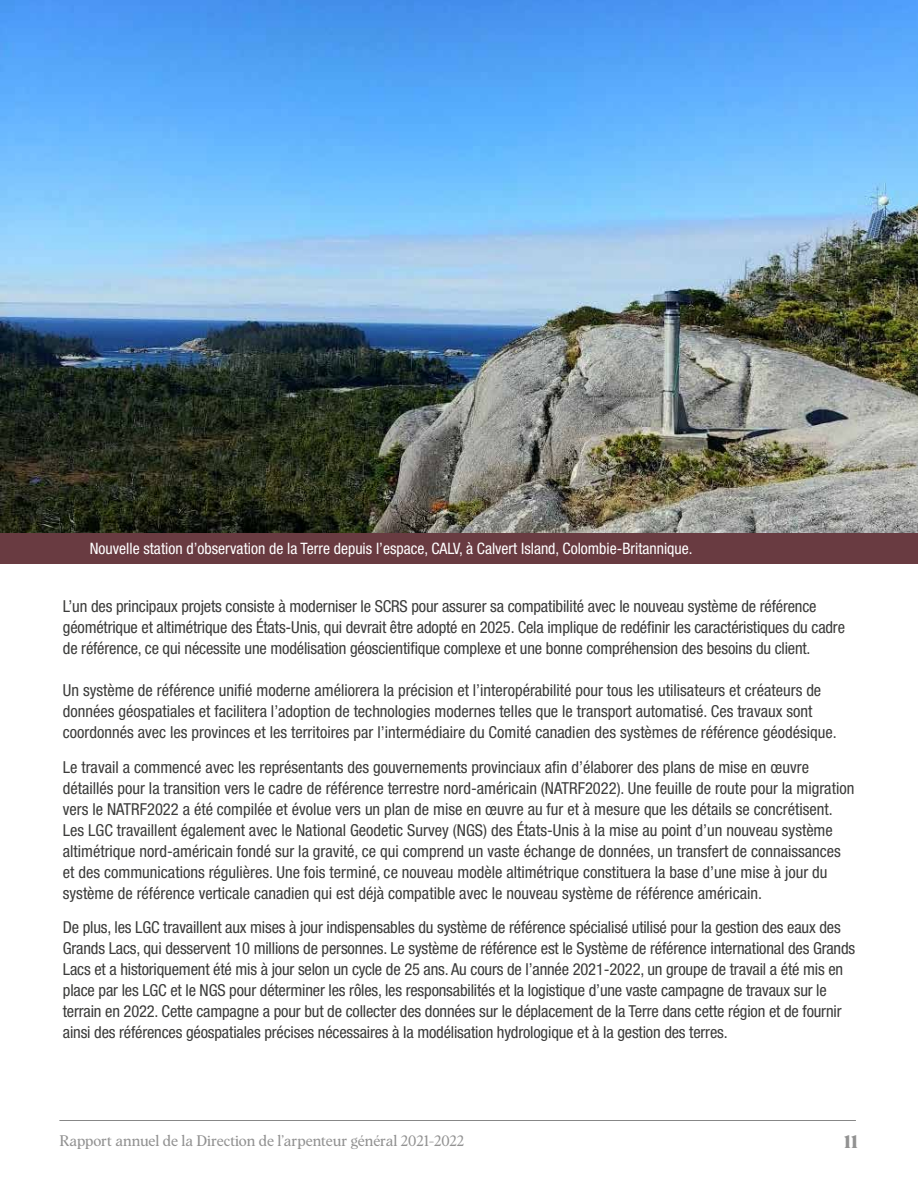
<style>
.page{position:relative;width:918px;height:1188px;background:#fff}
.page>*{position:absolute;margin:0;border:0;box-sizing:border-box;transform-origin:0 0}
.t1{font:700 18px "Albra";color:#929292}
.t2{font:condensed 16.5px/21px "Helvetica Neue LT Std";color:#3c3c3b}
.t3{font:condensed 15.75px "Helvetica Neue LT Std";color:#fff}
.t4{font:15px "Albra Text";letter-spacing:-.01em;color:#929292}
</style>
<div class="page">
<hr style="left:59px;top:1120px;width:797px;height:1px;background:#878787">
<img style="left:0;top:0;width:918px;height:533px">
<div style="left:0;top:533px;width:918px;height:30px;background:#693b41"></div>
<p class="t3" style="left:90px;top:539px;width:604px">Nouvelle station d’observation de la Terre depuis l’espace, CALV, à Calvert Island, Colombie-Britannique.</p>
<p class="t2" style="left:63px;top:596px;width:784px">L’un des principaux projets consiste à moderniser le SCRS pour assurer sa compatibilité avec le nouveau système de référence géométrique et altimétrique des États-Unis, qui devrait être adopté en 2025. Cela implique de redéfnir les caractéristiques du cadre de référence, ce qui nécessite une modélisation géoscientifque complexe et une bonne compréhension des besoins du client.</p>
<p class="t2" style="left:63px;top:680px;width:775px">Un système de référence unifé moderne améliorera la précision et l’interopérabilité pour tous les utilisateurs et créateurs de données géospatiales et facilitera l’adoption de technologies modernes telles que le transport automatisé. Ces travaux sont coordonnés avec les provinces et les territoires par l’intermédiaire du Comité canadien des systèmes de référence géodésique.</p>
<p class="t2" style="left:63px;top:756px;width:793px">Le travail a commencé avec les représentants des gouvernements provinciaux afn d’élaborer des plans de mise en œuvre détaillés pour la transition vers le cadre de référence terrestre nord-américain (NATRF2022). Une feuille de route pour la migration vers le NATRF2022 a été compilée et évolue vers un plan de mise en œuvre au fur et à mesure que les détails se concrétisent.<br>Les LGC travaillent également avec le National Geodetic Survey (NGS) des États-Unis à la mise au point d’un nouveau système altimétrique nord-américain fondé sur la gravité, ce qui comprend un vaste échange de données, un transfert de connaissances et des communications régulières. Une fois terminé, ce nouveau modèle altimétrique constituera la base d’une mise à jour du système de référence verticale canadien qui est déjà compatible avec le nouveau système de référence américain.</p>
<p class="t2" style="left:63px;top:917px;width:794px">De plus, les LGC travaillent aux mises à jour indispensables du système de référence spécialisé utilisé pour la gestion des eaux des Grands Lacs, qui desservent 10 millions de personnes. Le système de référence est le Système de référence international des Grands Lacs et a historiquement été mis à jour selon un cycle de 25 ans. Au cours de l’année 2021-2022, un groupe de travail a été mis en place par les LGC et le NGS pour déterminer les rôles, les responsabilités et la logistique d’une vaste campagne de travaux sur le terrain en 2022. Cette campagne a pour but de collecter des données sur le déplacement de la Terre dans cette région et de fournir ainsi des références géospatiales précises nécessaires à la modélisation hydrologique et à la gestion des terres.</p>
<p class="t4" style="left:59px;top:1130px;width:406px">Rapport annuel de la Direction de l’arpenteur général 2021-2022</p>
<p class="t1" style="left:844px;top:1129px;width:15px">11</p>
</div>
